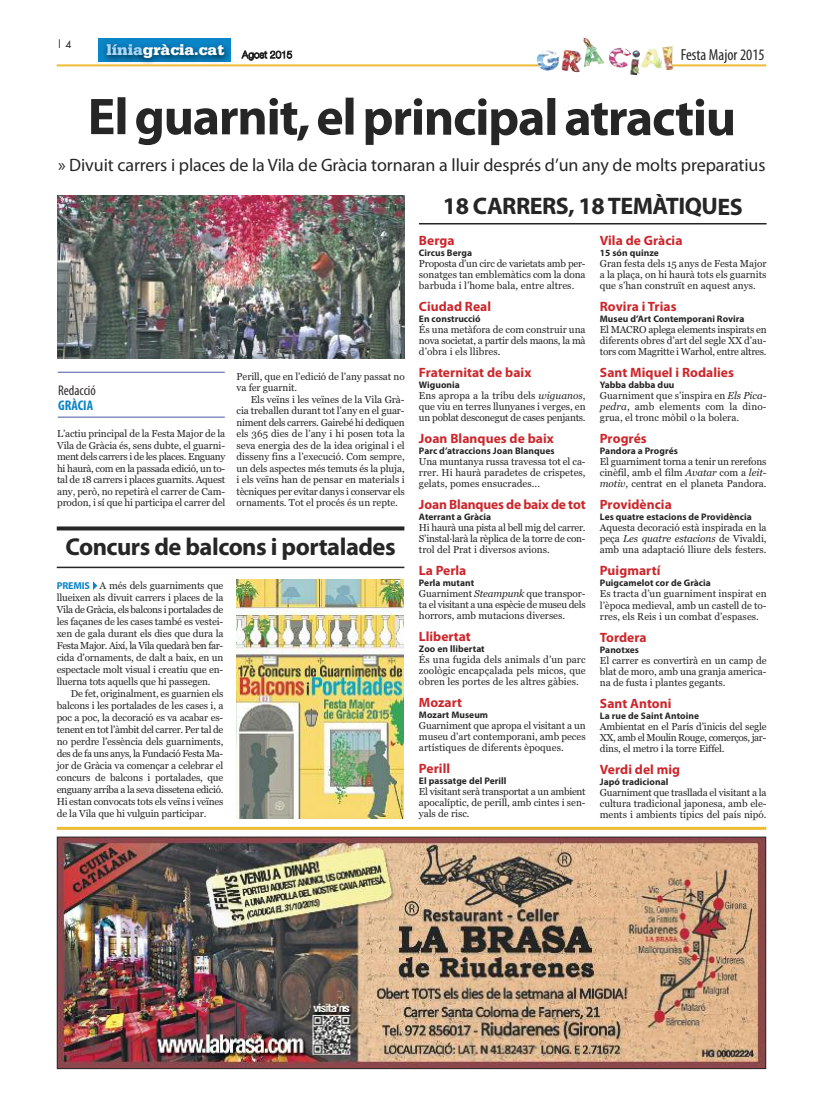
<style>
.page{position:relative;width:823px;height:1106px;background:#fff}
.page>*{position:absolute;margin:0;border:0;box-sizing:border-box;transform-origin:0 0}
.t1{font:700 52px "Myriad Pro";letter-spacing:-.025em;color:#272627}
.t2{font:700 24.5px "Myriad Pro";letter-spacing:-.02em;color:#272627}
.t3{font:700 24px "Myriad Pro";letter-spacing:-.02em;color:#272627}
.t4{font:18px "Myriad Pro";letter-spacing:-.005em;color:#272627}
.t5{font:900 16px "Serifa";color:#fff}
.t6{font:condensed 16px "Myriad Pro";color:#272627}
.t7{font:condensed 14px "Myriad Pro";color:#2d2b29}
.t8{font:700 condensed 14px "Myriad Pro";letter-spacing:.005em;color:#0d85c9}
.t9{font:700 13.5px "Myriad Pro";letter-spacing:.005em;color:#cc262b}
.t10{font:10px/11px "Georgia";letter-spacing:-.005em;color:#272627;text-align:justify}
.t11{font:10px "Futura";color:#272627}
.t12{font:700 9.5px "Myriad Pro";letter-spacing:.005em;color:#272627}
.s1{color:#a7d8f7}
.s2{font-style:italic}
.s3{font-family:"Myriad Pro";font-weight:700;color:#0d85c9}
.s4{color:#0d85c9}
</style>
<div class="page">
<img style="left:95px;top:38px;width:146px;height:29px">
<img style="left:99px;top:38px;width:131px;height:24px">
<img style="left:59px;top:838px;width:704px;height:229px">
<div style="left:57px;top:836px;width:708px;height:233px;border:1px solid #272627"></div>
<hr style="left:57px;top:827px;width:708px;height:3px;background:#edbb34">
<hr style="left:57px;top:64px;width:484px;height:2px;background:#edbb34">
<hr style="left:669px;top:64px;width:96px;height:2px;background:#edbb34">
<img style="left:536px;top:50px;width:20px;height:13px">
<hr style="left:418px;top:223px;width:348px;height:1px;background:#272627">
<svg style="left:57px;top:526px;width:347px;height:4px"></svg>
<hr style="left:57px;top:566px;width:347px;height:2px;background:#272627">
<hr style="left:58px;top:372px;width:167px;height:1px;background:#4659a4">
<hr style="left:58px;top:416px;width:167px;height:1px;background:#4659a4">
<img style="left:58px;top:195px;width:346px;height:163px">
<img style="left:236px;top:580px;width:167px;height:238px">
<p class="t11" style="left:57px;top:40px;width:16px">| 4</p>
<h3 class="t5" style="left:106px;top:44px;width:187px"><span class="s1">línia</span>gràcia.cat <sub>Agost</sub> <sub>2015</sub></h3>
<h3 class="t6" style="left:680px;top:49px;width:85px">Festa Major 2015</h3>
<h1 class="t1" style="left:88px;top:98px;width:649px">Elguarnit,elprincipalatractiu</h1>
<h3 class="t4" style="left:58px;top:159px;width:708px">» Divuit carrers i places de la Vila de Gràcia tornaran a lluir després d’un any de molts preparatius</h3>
<h3 class="t3" style="left:442px;top:197px;width:301px">18 CARRERS, 18TEMÀTIQUES</h3>
<h3 class="t9" style="left:418px;top:235px;width:37px">Berga</h3>
<p class="t12" style="left:418px;top:249px;width:55px">Circus Berga</p>
<p class="t10" style="left:418px;top:258px;width:168px">Proposta d’un circ de varietats amb per&shy;sonatges tan emblemàtics com la dona barbuda i l’home bala, entre altres.</p>
<h3 class="t9" style="left:418px;top:301px;width:74px">Ciudad Real</h3>
<p class="t12" style="left:418px;top:315px;width:63px">En construcció</p>
<p class="t10" style="left:418px;top:324px;width:168px">És una metàfora de com construir una nova societat, a partir dels maons, la mà d’obra i els llibres.</p>
<h3 class="t9" style="left:418px;top:367px;width:114px">Fraternitat de baix</h3>
<p class="t12" style="left:418px;top:381px;width:42px">Wiguonia</p>
<p class="t10" style="left:418px;top:390px;width:168px">Ens apropa a la tribu dels <span class="s2">wiguanos</span>, que viu en terres llunyanes i verges, en un poblat desconegut de cases penjants.</p>
<h3 class="t9" style="left:418px;top:433px;width:136px">Joan Blanques de baix</h3>
<p class="t12" style="left:418px;top:447px;width:137px">Parc d’atraccions Joan Blanques</p>
<p class="t10" style="left:418px;top:456px;width:168px">Una muntanya russa travessa tot el ca&shy;rrer. Hi haurà paradetes de crispetes, gelats, pomes ensucrades...</p>
<h3 class="t9" style="left:418px;top:499px;width:168px">Joan Blanques de baix de tot</h3>
<p class="t12" style="left:418px;top:513px;width:74px">Aterrant a Gràcia</p>
<p class="t10" style="left:418px;top:522px;width:168px">Hi haurà una pista al bell mig del carrer.<br>S’instal·larà la rèplica de la torre de con&shy;trol del Prat i diversos avions.</p>
<h3 class="t9" style="left:418px;top:565px;width:49px">La Perla</h3>
<p class="t12" style="left:418px;top:579px;width:57px">Perla mutant</p>
<p class="t10" style="left:418px;top:588px;width:168px">Guarniment <span class="s2">Steampunk</span> que transpor&shy;ta el visitant a una espècie de museu dels horrors, amb mutacions diverses.</p>
<h3 class="t9" style="left:418px;top:631px;width:53px">Llibertat</h3>
<p class="t12" style="left:418px;top:645px;width:67px">Zoo en llibertat</p>
<p class="t10" style="left:418px;top:654px;width:168px">És una fugida dels animals d’un parc zoològic encapçalada pels micos, que obren les portes de les altres gàbies.</p>
<h3 class="t9" style="left:418px;top:697px;width:45px">Mozart</h3>
<p class="t12" style="left:418px;top:711px;width:71px">Mozart Museum</p>
<p class="t10" style="left:418px;top:720px;width:168px">Guarniment que apropa el visitant a un museu d’art contemporani, amb peces artístiques de diferents èpoques.</p>
<h3 class="t9" style="left:418px;top:763px;width:33px">Perill</h3>
<p class="t12" style="left:418px;top:777px;width:89px">El passatge del Perill</p>
<p class="t10" style="left:418px;top:786px;width:168px">El visitant serà transportat a un ambient apocalíptic, de perill, amb cintes i sen&shy;yals de risc.</p>
<h3 class="t9" style="left:599px;top:236px;width:84px">Vila de Gràcia</h3>
<p class="t12" style="left:599px;top:249px;width:60px">15 són quinze</p>
<p class="t10" style="left:599px;top:258px;width:168px">Gran festa dels 15 anys de Festa Major a la plaça, on hi haurà tots els guarnits que s’han construït en aquest anys.</p>
<h3 class="t9" style="left:599px;top:302px;width:78px">Rovira i Trias</h3>
<p class="t12" style="left:599px;top:315px;width:146px">Museu d’Art Contemporani Rovira</p>
<p class="t10" style="left:599px;top:324px;width:168px">El MACRO aplega elements inspirats en diferents obres d’art del segle XX d’au&shy;tors com Magritte i Warhol, entre altres.</p>
<h3 class="t9" style="left:599px;top:368px;width:135px">Sant Miquel i Rodalies</h3>
<p class="t12" style="left:599px;top:381px;width:76px">Yabba dabba duu</p>
<p class="t10" style="left:599px;top:390px;width:168px">Guarniment que s’inspira en <span class="s2">Els Pica&shy;pedra</span>, amb elements com la dino&shy;grua, el tronc mòbil o la bolera.</p>
<h3 class="t9" style="left:599px;top:434px;width:48px">Progrés</h3>
<p class="t12" style="left:599px;top:447px;width:79px">Pandora a Progrés</p>
<p class="t10" style="left:599px;top:456px;width:168px">El guarniment torna a tenir un rerefons cinèfil, amb el film <span class="s2">Avatar</span> com a <span class="s2">leit&shy;motiv</span>, centrat en el planeta Pandora.</p>
<h3 class="t9" style="left:599px;top:500px;width:73px">Providència</h3>
<p class="t12" style="left:599px;top:513px;width:153px">Les quatre estacions de Providència</p>
<p class="t10" style="left:599px;top:522px;width:168px">Aquesta decoració està inspirada en la peça <span class="s2">Les quatre estacions</span> de Vivaldi, amb una adaptació lliure dels festers.</p>
<h3 class="t9" style="left:599px;top:566px;width:62px">Puigmartí</h3>
<p class="t12" style="left:599px;top:579px;width:113px">Puigcamelot cor de Gràcia</p>
<p class="t10" style="left:599px;top:588px;width:168px">Es tracta d’un guarniment inspirat en l’època medieval, amb un castell de to&shy;rres, els Reis i un combat d’espases.</p>
<h3 class="t9" style="left:599px;top:632px;width:48px">Tordera</h3>
<p class="t12" style="left:599px;top:645px;width:41px">Panotxes</p>
<p class="t10" style="left:599px;top:654px;width:168px">El carrer es convertirà en un camp de blat de moro, amb una granja america&shy;na de fusta i plantes gegants.</p>
<h3 class="t9" style="left:599px;top:698px;width:73px">Sant Antoni</h3>
<p class="t12" style="left:599px;top:711px;width:101px">La rue de Saint Antoine</p>
<p class="t10" style="left:599px;top:720px;width:168px">Ambientat en el París d’inicis del segle XX, amb el Moulin Rouge, comerços, jar&shy;dins, el metro i la torre Eiffel.</p>
<h3 class="t9" style="left:599px;top:764px;width:82px">Verdi del mig</h3>
<p class="t12" style="left:599px;top:777px;width:70px">Japó tradicional</p>
<p class="t10" style="left:599px;top:786px;width:168px">Guarniment que trasllada el visitant a la cultura tradicional japonesa, amb ele&shy;ments i ambients típics del país nipó.</p>
<p class="t10" style="left:236px;top:370px;width:169px;line-height:11.5px">Perill, que en l’edició de l’any passat no va fer guarnit.</p>
<p class="t10" style="left:236px;top:393px;width:169px;line-height:11.5px;text-indent:14px">Els veïns i les veïnes de la Vila Grà&shy;cia treballen durant tot l’any en el guar&shy;niment dels carrers. Gairebé hi dediquen els 365 dies de l’any i hi posen tota la seva energia des de la idea original i el disseny fins a l’execució. Com sempre, un dels aspectes més temuts és la pluja, i els veïns han de pensar en materials i tècniques per evitar danys i conservar els ornaments. Tot el procés és un repte.</p>
<h3 class="t7" style="left:58px;top:385px;width:39px">Redacció</h3>
<h3 class="t8" style="left:58px;top:400px;width:37px">GRÀCIA</h3>
<p class="t10" style="left:57px;top:428px;width:169px;line-height:11.5px">L’actiu principal de la Festa Major de la Vila de Gràcia és, sens dubte, el guarni&shy;ment dels carrers i de les places. Enguany hi haurà, com en la passada edició, un to&shy;tal de 18 carrers i places guarnits. Aquest any, però, no repetirà el carrer de Cam&shy;prodon, i sí que hi participa el carrer del</p>
<h2 class="t2" style="left:65px;top:537px;width:331px">Concurs de balcons i portalades</h2>
<p class="t10" style="left:57px;top:579px;width:168px;line-height:12px"><span class="s3">PREMIS</span><span class="s4">✔</span>A més dels guarniments que llueixen als divuit carrers i places de la Vila de Gràcia, els balcons i portalades de les façanes de les cases també es vestei&shy;xen de gala durant els dies que dura la Festa Major. Així, la Vila quedarà ben far&shy;cida d’ornaments, de dalt a baix, en un espectacle molt visual i creatiu que en&shy;lluerna tots aquells que hi passegen.</p>
<p class="t10" style="left:57px;top:687px;width:168px;line-height:12px;text-indent:14px">De fet, originalment, es guarnien els balcons i les portalades de les cases i, a poc a poc, la decoració es va acabar es&shy;tenent en tot l’àmbit del carrer. Per tal de no perdre l’essència dels guarniments, des de fa uns anys, la Fundació Festa Ma&shy;jor de Gràcia va començar a celebrar el concurs de balcons i portalades, que enguany arriba a la seva dissetena edició.<br>Hi estan convocats tots els veïns i veïnes de la Vila que hi vulguin participar.</p>
</div>
